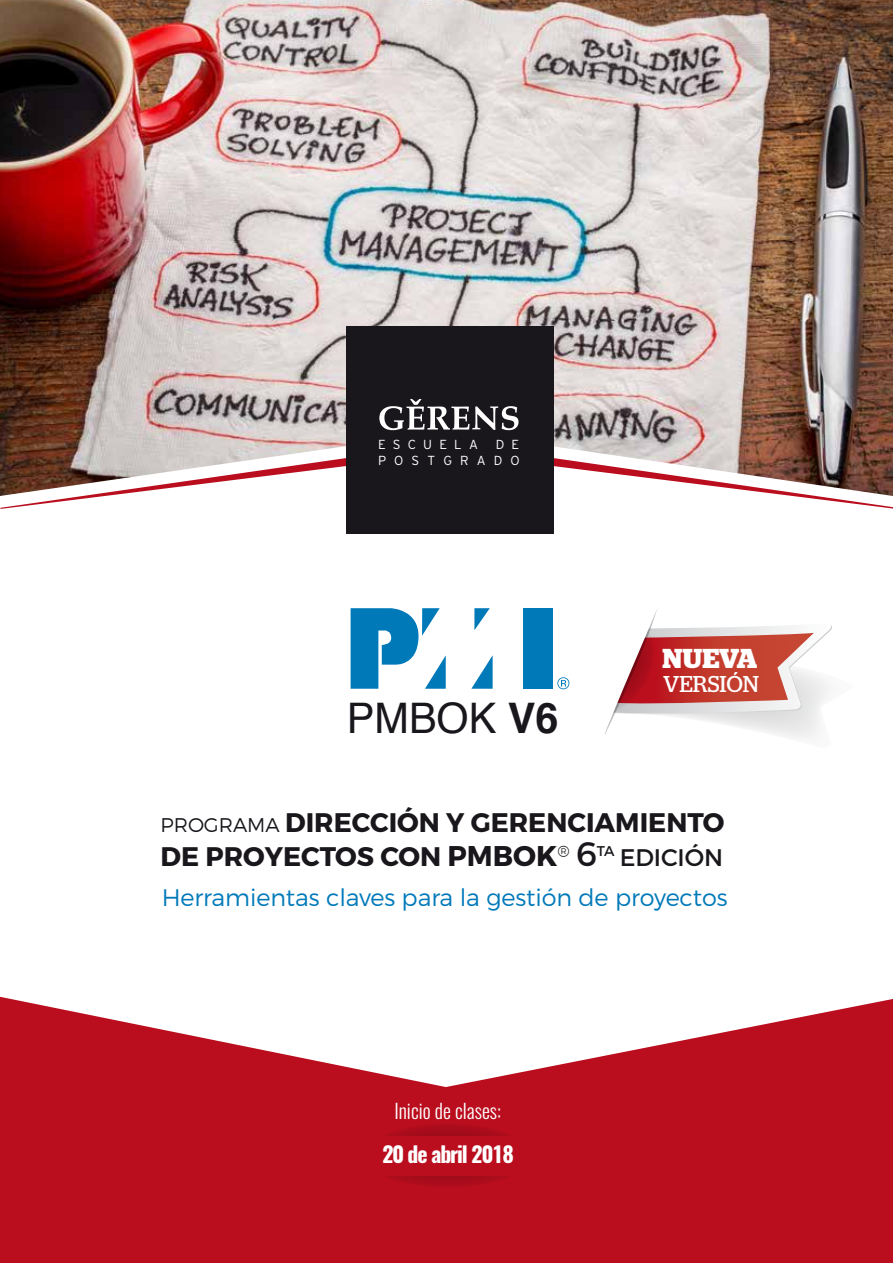
<style>
.page{position:relative;width:893px;height:1263px;background:#fff}
.page>*{position:absolute;margin:0;border:0;box-sizing:border-box;transform-origin:0 0}
.t1{font:42.15px "Helvetica";color:#1a171c}
.t2{font:700 27.3px "Stag";letter-spacing:-.005em;color:#fff}
.t3{font:700 26.85px/33.9px "Montserrat";color:#1a171c}
.t4{font:24px "Montserrat";letter-spacing:-.005em;color:#1a171c}
.t5{font:300 23.85px "Montserrat";letter-spacing:-.005em;color:#0079b9}
.t6{font:22.95px "Stag";color:#fff}
.t7{font:700 21.75px "Oswald";letter-spacing:-.05em;color:#fff}
.t8{font:300 19.95px "Oswald";color:#fff}
.t9{font:300 13.05px/15.8px "Interstate";letter-spacing:.62em;color:#fff;text-align:right}
.t10{font:300 13.05px "Interstate";letter-spacing:.55em;color:#fff}
.s1{font-weight:700}
.s2{font-weight:300;font-size:19.8px}
.s3{font-size:28.5px}
.s4{font-weight:400;font-size:33.9px}
</style>
<div class="page">
<svg style="left:0;top:997px;width:893px;height:266px;fill:#ba0e1e"></svg>
<img style="left:0;top:0;width:893px;height:443px">
<svg style="left:0;top:443px;width:893px;height:66px"></svg>
<svg style="left:363px;top:1124px;width:169px;height:63px;background:#aa0c1b"></svg>
<div style="left:350px;top:1136px;width:194px;height:39px;background:#ba0e1e"></div>
<div style="left:347px;top:326px;width:207px;height:207px;background:#1a171c"></div>
<svg style="left:379px;top:399px;width:139px;height:31px"></svg>
<svg style="left:351px;top:608px;width:95px;height:81px"></svg>
<svg style="left:471px;top:655px;width:22px;height:34px"></svg>
<svg style="left:474px;top:608px;width:16px;height:22px"></svg>
<div style="left:523px;top:608px;width:29px;height:81px;background:#0079b9"></div>
<svg style="left:557px;top:677px;width:12px;height:12px"></svg>
<svg style="left:604px;top:608px;width:228px;height:130px"></svg>
<p class="t10" style="left:378px;top:437px;width:101px">ESCUELA</p>
<p class="t9" style="left:378px;top:437px;width:143px">D E<br>POSTGRADO</p>
<h1 class="t1" style="left:347px;top:686px;width:213px">PMBOK <span class="s1">V6</span></h1>
<p class="t2" style="left:662px;top:643px;width:96px">NUEVA</p>
<p class="t6" style="left:663px;top:670px;width:98px">VERSIÓN</p>
<p class="t3" style="left:160px;top:805px;width:566px"><span class="s2">PROGRAMA</span> DIRECCIÓN Y GERENCIAMIENTO<br>DE PROYECTOS CON <span class="s3">PMBOK</span><sup>®</sup> <span class="s4">6</span></p>
<p class="t4" style="left:597px;top:842px;width:128px"><sup>TA</sup> EDICIÓN</p>
<p class="t5" style="left:162px;top:883px;width:567px">Herramientas claves para la gestión de proyectos</p>
<p class="t8" style="left:394px;top:1097px;width:108px">Inicio de clases:</p>
<p class="t7" style="left:382px;top:1139px;width:133px">20 de abril 2018</p>
</div>
